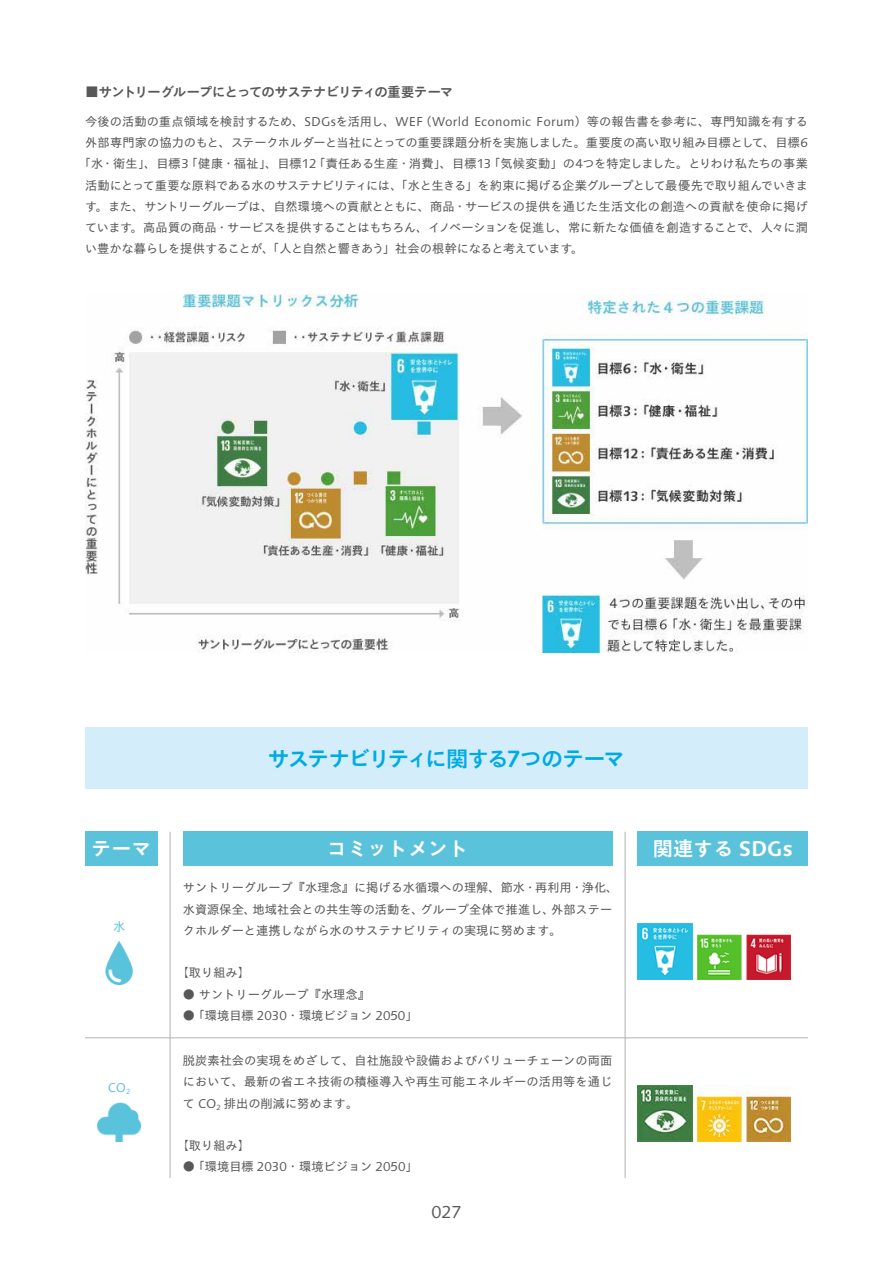
<style>
.page{position:relative;width:893px;height:1263px;background:#fff}
.page>*{position:absolute;margin:0;border:0;box-sizing:border-box;transform-origin:0 0}
.t1{font:700 22.35px "Suntory Gothic";letter-spacing:-.095em;color:#00abe4}
.t2{font:700 20.25px "Suntory Gothic";color:#fff}
.t3{font:16.5px "Suntory Gothic";color:#595757}
.t4{font:700 13.8px "Suntory Gothic";letter-spacing:-.085em;color:#595757}
.t5{font:12.15px/21.3px "Suntory Gothic";color:#595757}
.t6{font:12.15px "Suntory Gothic";letter-spacing:-.04em;color:#595757}
.t7{font:12.15px "Suntory Gothic";letter-spacing:-.03em;color:#595757}
.t8{font:12.15px "Suntory Gothic";letter-spacing:-.035em;color:#595757}
.t9{font:12.15px "Suntory Gothic";color:#5bc2dc}
</style>
<div class="page">
<img style="left:85px;top:294px;width:723px;height:359px">
<div style="left:85px;top:727px;width:723px;height:62px;background:#d3edfb"></div>
<div style="left:85px;top:832px;width:73px;height:34px;background:#5bc2dc"></div>
<div style="left:638px;top:832px;width:170px;height:34px;background:#5bc2dc"></div>
<div style="left:183px;top:832px;width:429px;height:34px;background:#5bc2dc"></div>
<img style="left:638px;top:924px;width:153px;height:55px">
<img style="left:638px;top:1086px;width:153px;height:55px">
<img style="left:105px;top:941px;width:28px;height:43px">
<img style="left:97px;top:1102px;width:45px;height:40px">
<hr style="left:85px;top:1037px;width:723px;height:1px;background:#b5b6b6">
<hr style="left:170px;top:832px;width:1px;height:346px;background:#b5b6b6">
<hr style="left:625px;top:832px;width:1px;height:346px;background:#b5b6b6">
<p class="t4" style="left:85px;top:85px;width:370px">■サントリーグループにとってのサステナビリティの重要テーマ</p>
<p class="t5" style="left:85px;top:111px;width:724px">今後の活動の重点領域を検討するため、SDGsを活用し、WEF（World Economic Forum）等の報告書を参考に、専門知識を有する</p>
<p class="t5" style="left:85px;top:133px;width:724px">外部専門家の協力のもと、ステークホルダーと当社にとっての重要課題分析を実施しました。重要度の高い取り組み目標として、目標6</p>
<p class="t5" style="left:79px;top:154px;width:730px">「水・衛生」、目標3「健康・福祉」、目標12「責任ある生産・消費」、目標13「気候変動」の4つを特定しました。とりわけ私たちの事業</p>
<p class="t6" style="left:85px;top:179px;width:724px">活動にとって重要な原料である水のサステナビリティには、「水と生きる」を約束に掲げる企業グループとして最優先で取り組んでいきま</p>
<p class="t5" style="left:85px;top:197px;width:724px">す。また、サントリーグループは、自然環境への貢献とともに、商品・サービスの提供を通じた生活文化の創造への貢献を使命に掲げ</p>
<p class="t7" style="left:85px;top:221px;width:724px">ています。高品質の商品・サービスを提供することはもちろん、イノベーションを促進し、常に新たな価値を創造することで、人々に潤</p>
<p class="t8" style="left:85px;top:243px;width:500px">い豊かな暮らしを提供することが、「人と自然と響きあう」社会の根幹になると考えています。</p>
<h1 class="t1" style="left:268px;top:747px;width:359px">サステナビリティに関する7つのテーマ</h1>
<h2 class="t2" style="left:91px;top:839px;width:62px">テーマ</h2>
<h2 class="t2" style="left:327px;top:839px;width:143px">コミットメント</h2>
<h2 class="t2" style="left:653px;top:839px;width:142px">関連する SDGs</h2>
<p class="t9" style="left:113px;top:921px;width:14px">水</p>
<p class="t9" style="left:108px;top:1081px;width:24px">CO<sub>2</sub></p>
<p class="t5" style="left:183px;top:878px;width:437px">サントリーグループ『水理念』に掲げる水循環への理解、節水・再利用・浄化、水資源保全、地域社会との共生等の活動を、グループ全体で推進し、外部ステークホルダーと連携しながら水のサステナビリティの実現に努めます。</p>
<p class="t5" style="left:177px;top:963px;width:75px">【取り組み】</p>
<p class="t5" style="left:183px;top:984px;width:189px">● サントリーグループ『水理念』</p>
<p class="t5" style="left:183px;top:1006px;width:236px">● 「環境目標 2030・環境ビジョン 2050」</p>
<p class="t5" style="left:183px;top:1051px;width:431px;text-align:justify">脱炭素社会の実現をめざして、自社施設や設備およびバリューチェーンの両面において、最新の省エネ技術の積極導入や再生可能エネルギーの活用等を通じて CO<sub>2</sub> 排出の削減に努めます。</p>
<p class="t5" style="left:177px;top:1136px;width:75px">【取り組み】</p>
<p class="t5" style="left:183px;top:1157px;width:236px">● 「環境目標 2030・環境ビジョン 2050」</p>
<h3 class="t3" style="left:431px;top:1204px;width:32px">027</h3>
</div>
